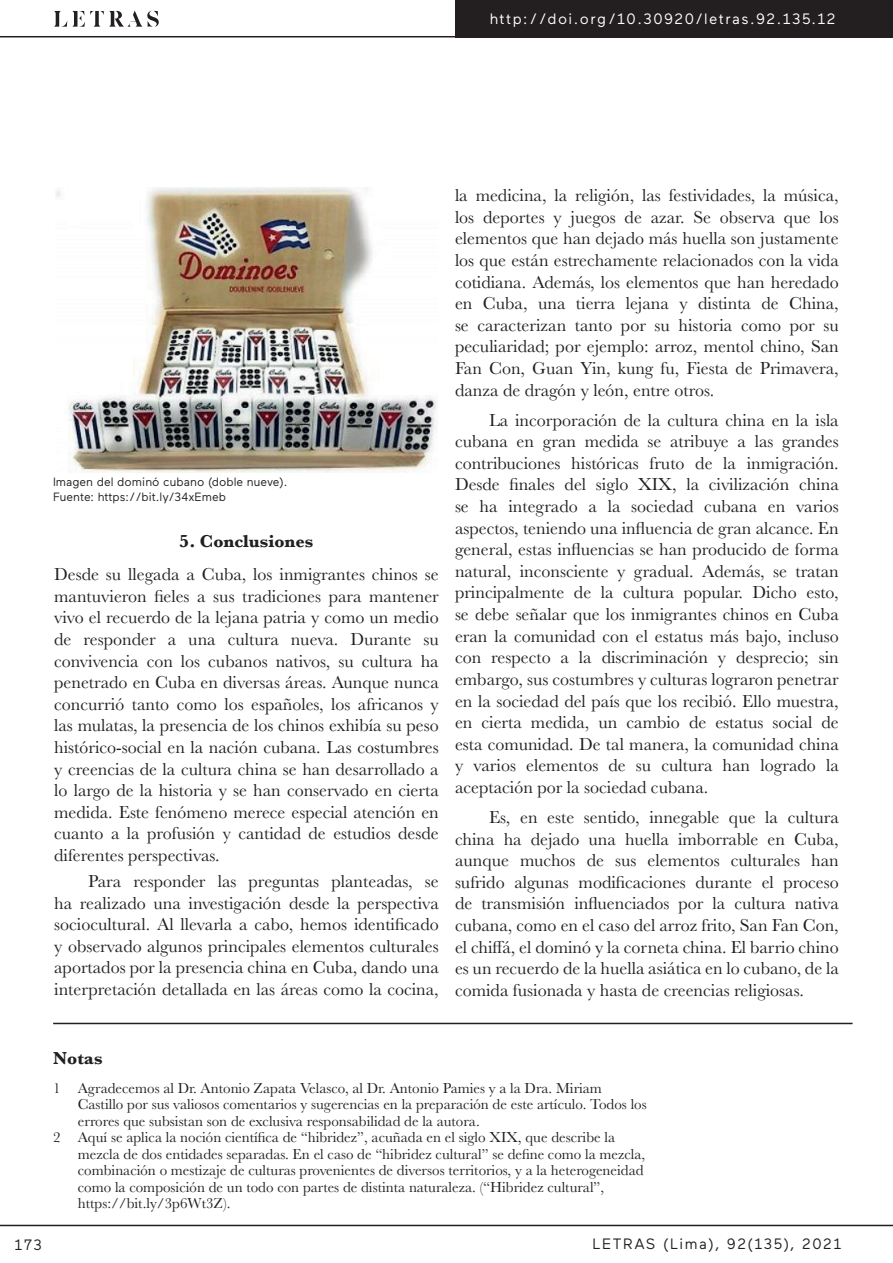
<style>
.page{position:relative;width:893px;height:1263px;background:#fff}
.page>*{position:absolute;margin:0;border:0;box-sizing:border-box;transform-origin:0 0}
.t1{font:18px/21.6px "Baskerville";color:#231f20;text-align:justify}
.t2{font:700 18px "Baskerville";color:#231f20}
.t3{font:15px "Baskerville";color:#231f20}
.t4{font:15px "Maax";letter-spacing:.1em;color:#fff}
.t5{font:15px "Maax";letter-spacing:.1em;color:#231f20}
.t6{font:12px/15px "Maax";color:#231f20}
</style>
<div class="page">
<div style="left:455px;top:0;width:438px;height:37px;background:#231f20"></div>
<svg style="left:54px;top:11px;width:105px;height:16px"></svg>
<hr style="left:0;top:36px;width:463px;height:1px;background:#231f20">
<hr style="left:0;top:1225px;width:893px;height:1px;background:#231f20">
<hr style="left:53px;top:1023px;width:800px;height:1px;background:#231f20">
<img style="left:55px;top:187px;width:383px;height:286px">
<p class="t4" style="left:490px;top:11px;width:347px">http://doi.org/10.30920/letras.92.135.12</p>
<p class="t6" style="left:53px;top:474px;width:236px">Imagen del dominó cubano (doble nueve).<br>Fuente: https://bit.ly/34xEmeb</p>
<p class="t2" style="left:180px;top:528px;width:135px">5. Conclusiones</p>
<p class="t1" style="left:54px;top:564px;width:386px">Desde su llegada a Cuba, los inmigrantes chinos se mantuvieron fieles a sus tradiciones para mantener vivo el recuerdo de la lejana patria y como un medio de responder a una cultura nueva. Durante su convivencia con los cubanos nativos, su cultura ha penetrado en Cuba en diversas áreas. Aunque nunca concurrió tanto como los españoles, los africanos y las mulatas, la presencia de los chinos exhibía su peso histórico-social en la nación cubana. Las costumbres y creencias de la cultura china se han desarrollado a lo largo de la historia y se han conservado en cierta medida. Este fenómeno merece especial atención en cuanto a la profusión y cantidad de estudios desde diferentes perspectivas.</p>
<p class="t1" style="left:54px;top:870px;width:386px;text-indent:34px">Para responder las preguntas planteadas, se ha realizado una investigación desde la perspectiva sociocultural. Al llevarla a cabo, hemos identificado y observado algunos principales elementos culturales aportados por la presencia china en Cuba, dando una interpretación detallada en las áreas como la cocina,</p>
<p class="t1" style="left:455px;top:185px;width:385px">la medicina, la religión, las festividades, la música, los deportes y juegos de azar. Se observa que los elementos que han dejado más huella son justamente los que están estrechamente relacionados con la vida cotidiana. Además, los elementos que han heredado en Cuba, una tierra lejana y distinta de China, se caracterizan tanto por su historia como por su peculiaridad; por ejemplo: arroz, mentol chino, San Fan Con, Guan Yin, kung fu, Fiesta de Primavera, danza de dragón y león, entre otros.</p>
<p class="t1" style="left:455px;top:409px;width:385px;text-indent:34px">La incorporación de la cultura china en la isla cubana en gran medida se atribuye a las grandes contribuciones históricas fruto de la inmigración.<br>Desde finales del siglo XIX, la civilización china se ha integrado a la sociedad cubana en varios aspectos, teniendo una influencia de gran alcance. En general, estas influencias se han producido de forma natural, inconsciente y gradual. Además, se tratan principalmente de la cultura popular. Dicho esto, se debe señalar que los inmigrantes chinos en Cuba eran la comunidad con el estatus más bajo, incluso con respecto a la discriminación y desprecio; sin embargo, sus costumbres y culturas lograron penetrar en la sociedad del país que los recibió. Ello muestra, en cierta medida, un cambio de estatus social de esta comunidad. De tal manera, la comunidad china y varios elementos de su cultura han logrado la aceptación por la sociedad cubana.</p>
<p class="t1" style="left:455px;top:807px;width:385px;text-indent:34px">Es, en este sentido, innegable que la cultura china ha dejado una huella imborrable en Cuba, aunque muchos de sus elementos culturales han sufrido algunas modificaciones durante el proceso de transmisión influenciados por la cultura nativa cubana, como en el caso del arroz frito, San Fan Con, el chiffá, el dominó y la corneta china. El barrio chino es un recuerdo de la huella asiática en lo cubano, de la comida fusionada y hasta de creencias religiosas.</p>
<p class="t2" style="left:53px;top:1046px;width:51px">Notas</p>
<p class="t3" style="left:53px;top:1078px;width:550px">1 Agradecemos al Dr. Antonio Zapata Velasco, al Dr. Antonio Pamies y a la Dra. Miriam</p>
<p class="t3" style="left:78px;top:1095px;width:570px">Castillo por sus valiosos comentarios y sugerencias en la preparación de este artículo. Todos los</p>
<p class="t3" style="left:78px;top:1111px;width:403px">errores que subsistan son de exclusiva responsabilidad de la autora.</p>
<p class="t3" style="left:53px;top:1128px;width:563px">2 Aquí se aplica la noción científica de “hibridez”, acuñada en el siglo XIX, que describe la</p>
<p class="t3" style="left:78px;top:1144px;width:569px">mezcla de dos entidades separadas. En el caso de “hibridez cultural” se define como la mezcla,</p>
<p class="t3" style="left:78px;top:1161px;width:567px">combinación o mestizaje de culturas provenientes de diversos territorios, y a la heterogeneidad</p>
<p class="t3" style="left:78px;top:1177px;width:528px">como la composición de un todo con partes de distinta naturaleza. (“Hibridez cultural”,</p>
<p class="t3" style="left:78px;top:1194px;width:154px">https://bit.ly/3p6Wt3Z).</p>
<p class="t5" style="left:15px;top:1236px;width:29px">173</p>
<p class="t5" style="left:592px;top:1236px;width:250px">LETRAS (Lima), 92(135), 2021</p>
</div>
